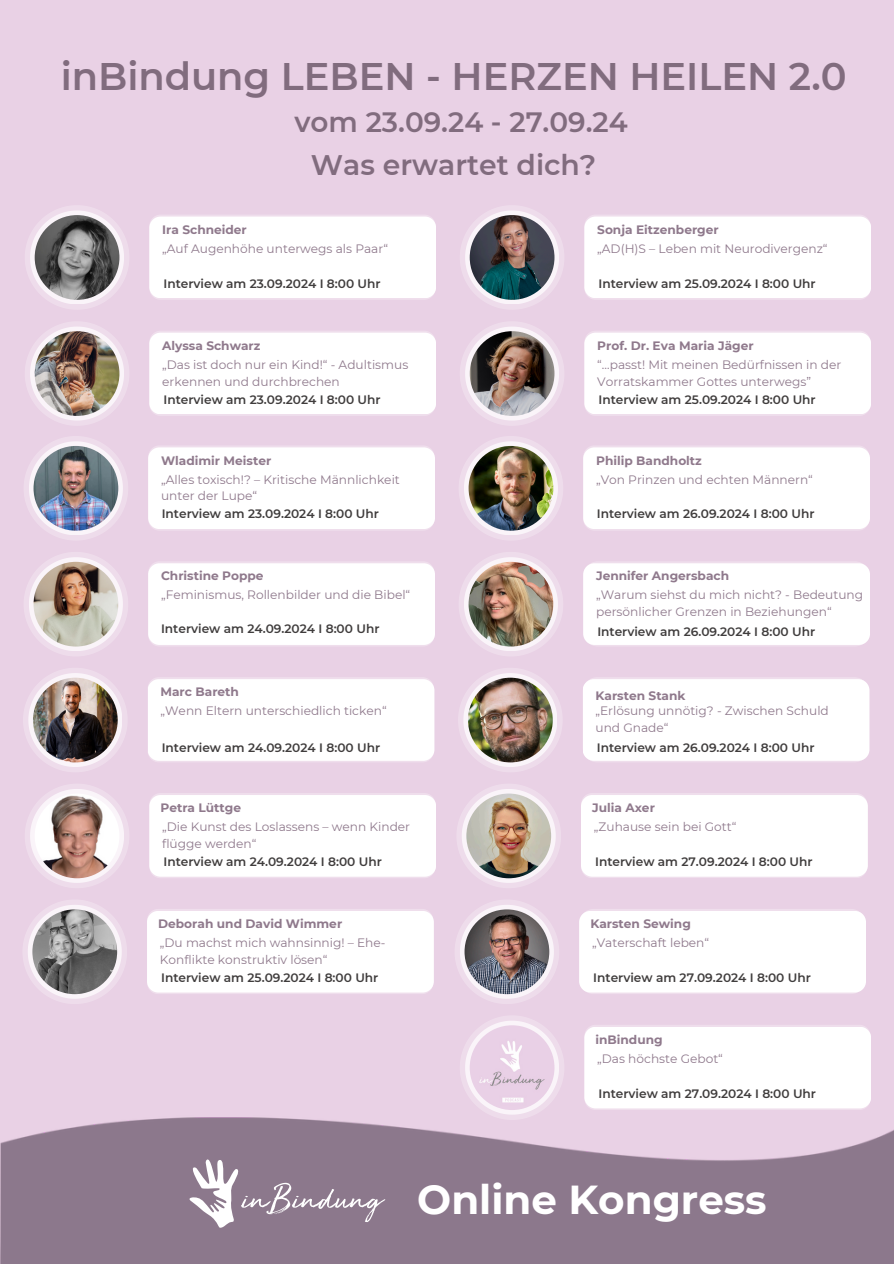
<style>
.page{position:relative;width:894px;height:1264px;background:#fff}
.page>*{position:absolute;margin:0;border:0;box-sizing:border-box;transform-origin:0 0}
.t1{font:700 40.35px "Montserrat";color:#fff}
.t2{font:600 38.4px "Montserrat";color:#816c7e}
.t3{font:600 28.2px "Montserrat";color:#816c7e}
.t4{font:600 27.9px "Montserrat";color:#816c7e}
.t5{font:12.15px/17px "Montserrat";color:#8f798c}
.t6{font:600 12.15px "Montserrat";color:#403d3d}
.t7{font:700 12.15px "Montserrat";color:#8f798c}
</style>
<div class="page">
<div style="left:0;top:0;width:893px;height:1263px;background:#e9d1e5"></div>
<img style="left:0;top:1033px;width:892px;height:230px">
<svg style="left:188px;top:1158px;width:197px;height:70px;background:#9d8c9d"></svg>
<svg style="left:25px;top:206px;width:104px;height:103px"></svg>
<img style="left:35px;top:215px;width:84px;height:85px;border-radius:50%">
<img style="left:149px;top:215px;width:286px;height:85px">
<div style="left:149px;top:216px;width:287px;height:82px;background:#fff;border-radius:11px"></div>
<svg style="left:25px;top:322px;width:104px;height:103px"></svg>
<img style="left:35px;top:331px;width:84px;height:85px;border-radius:50%">
<img style="left:149px;top:331px;width:286px;height:85px">
<div style="left:149px;top:332px;width:287px;height:82px;background:#fff;border-radius:11px"></div>
<svg style="left:24px;top:436px;width:104px;height:104px"></svg>
<img style="left:34px;top:446px;width:84px;height:84px;border-radius:50%">
<img style="left:148px;top:446px;width:286px;height:84px">
<div style="left:148px;top:447px;width:287px;height:82px;background:#fff;border-radius:11px"></div>
<svg style="left:24px;top:552px;width:104px;height:104px"></svg>
<img style="left:34px;top:562px;width:84px;height:84px;border-radius:50%">
<img style="left:148px;top:562px;width:286px;height:84px">
<div style="left:148px;top:563px;width:287px;height:82px;background:#fff;border-radius:11px"></div>
<svg style="left:23px;top:668px;width:104px;height:104px"></svg>
<img style="left:33px;top:677px;width:85px;height:85px;border-radius:50%">
<img style="left:148px;top:677px;width:285px;height:85px">
<div style="left:147px;top:679px;width:287px;height:81px;background:#fff;border-radius:11px"></div>
<svg style="left:25px;top:784px;width:104px;height:104px"></svg>
<img style="left:35px;top:793px;width:84px;height:85px;border-radius:50%">
<img style="left:149px;top:793px;width:286px;height:85px">
<div style="left:149px;top:795px;width:287px;height:81px;background:#fff;border-radius:11px"></div>
<svg style="left:460px;top:206px;width:104px;height:103px"></svg>
<img style="left:469px;top:215px;width:85px;height:85px;border-radius:50%">
<img style="left:585px;top:215px;width:285px;height:85px">
<div style="left:584px;top:216px;width:286px;height:82px;background:#fff;border-radius:11px"></div>
<svg style="left:460px;top:322px;width:104px;height:103px"></svg>
<img style="left:469px;top:331px;width:85px;height:85px;border-radius:50%">
<img style="left:584px;top:331px;width:286px;height:85px">
<div style="left:584px;top:332px;width:286px;height:82px;background:#fff;border-radius:11px"></div>
<svg style="left:459px;top:436px;width:104px;height:104px"></svg>
<img style="left:468px;top:446px;width:85px;height:84px;border-radius:50%">
<img style="left:583px;top:446px;width:285px;height:84px">
<div style="left:583px;top:447px;width:286px;height:82px;background:#fff;border-radius:11px"></div>
<svg style="left:459px;top:552px;width:104px;height:104px"></svg>
<img style="left:468px;top:562px;width:85px;height:84px;border-radius:50%">
<img style="left:583px;top:561px;width:285px;height:85px;border-radius:15px">
<div style="left:583px;top:563px;width:286px;height:82px;background:#fff;border-radius:11px"></div>
<svg style="left:458px;top:668px;width:104px;height:104px"></svg>
<img style="left:468px;top:677px;width:84px;height:85px;border-radius:50%">
<img style="left:582px;top:677px;width:286px;height:85px;border-radius:15px">
<div style="left:582px;top:679px;width:287px;height:81px;background:#fff;border-radius:11px"></div>
<svg style="left:455px;top:900px;width:104px;height:104px"></svg>
<img style="left:464px;top:909px;width:85px;height:85px;border-radius:50%">
<img style="left:579px;top:908px;width:285px;height:86px;border-radius:15px">
<div style="left:579px;top:910px;width:286px;height:82px;background:#fff;border-radius:11px"></div>
<svg style="left:23px;top:900px;width:104px;height:104px"></svg>
<img style="left:32px;top:909px;width:85px;height:85px;border-radius:50%">
<img style="left:147px;top:909px;width:286px;height:85px">
<div style="left:147px;top:910px;width:287px;height:82px;background:#fff;border-radius:11px"></div>
<svg style="left:457px;top:784px;width:104px;height:104px"></svg>
<img style="left:466px;top:793px;width:85px;height:85px;border-radius:50%">
<img style="left:581px;top:793px;width:286px;height:84px">
<div style="left:581px;top:795px;width:286px;height:81px;background:#fff;border-radius:11px"></div>
<svg style="left:459px;top:1016px;width:105px;height:103px"></svg>
<img style="left:469px;top:1025px;width:85px;height:84px;border-radius:50%">
<img style="left:584px;top:1025px;width:286px;height:84px">
<div style="left:584px;top:1026px;width:286px;height:82px;background:#fff;border-radius:11px"></div>
<p class="t2" style="left:61px;top:53px;width:787px">inBindung LEBEN - HERZEN HEILEN 2.0</p>
<h3 class="t4" style="left:294px;top:105px;width:334px">vom 23.09.24 - 27.09.24</h3>
<p class="t3" style="left:311px;top:148px;width:287px">Was erwartet dich?</p>
<p class="t7" style="left:162px;top:222px;width:86px">Ira Schneider</p>
<p class="t5" style="left:162px;top:240px;width:227px">„Auf Augenhöhe unterwegs als Paar“</p>
<p class="t6" style="left:163px;top:276px;width:219px">Interview am 23.09.2024 I 8:00 Uhr</p>
<p class="t7" style="left:162px;top:338px;width:100px">Alyssa Schwarz</p>
<p class="t5" style="left:162px;top:356px;width:247px">„Das ist doch nur ein Kind!“ - Adultismus erkennen und durchbrechen</p>
<p class="t6" style="left:163px;top:392px;width:219px">Interview am 23.09.2024 I 8:00 Uhr</p>
<p class="t7" style="left:161px;top:453px;width:112px">Wladimir Meister</p>
<h3 class="t5" style="left:161px;top:470px;width:240px">„Alles toxisch!? – Kritische Männlichkeit unter der Lupe“</h3>
<p class="t6" style="left:162px;top:506px;width:219px">Interview am 23.09.2024 I 8:00 Uhr</p>
<h3 class="t7" style="left:161px;top:568px;width:104px">Christine Poppe</h3>
<p class="t5" style="left:161px;top:586px;width:251px">„Feminismus, Rollenbilder und die Bibel“</p>
<p class="t6" style="left:161px;top:621px;width:220px">Interview am 24.09.2024 I 8:00 Uhr</p>
<p class="t7" style="left:160px;top:684px;width:80px">Marc Bareth</p>
<p class="t5" style="left:160px;top:702px;width:228px">„Wenn Eltern unterschiedlich ticken“</p>
<h3 class="t6" style="left:162px;top:740px;width:220px">Interview am 24.09.2024 I 8:00 Uhr</h3>
<p class="t7" style="left:160px;top:800px;width:82px">Petra Lüttge</p>
<h3 class="t5" style="left:162px;top:818px;width:249px">„Die Kunst des Loslassens – wenn Kinder flügge werden“</h3>
<p class="t6" style="left:163px;top:854px;width:220px">Interview am 24.09.2024 I 8:00 Uhr</p>
<p class="t7" style="left:158px;top:916px;width:185px">Deborah und David Wimmer</p>
<h3 class="t5" style="left:160px;top:934px;width:227px">„Du machst mich wahnsinnig! – Ehe-<br>Konflikte konstruktiv lösen“</h3>
<p class="t6" style="left:161px;top:970px;width:219px">Interview am 25.09.2024 I 8:00 Uhr</p>
<p class="t7" style="left:597px;top:222px;width:123px">Sonja Eitzenberger</p>
<p class="t5" style="left:597px;top:240px;width:232px">„AD(H)S – Leben mit Neurodivergenz“</p>
<p class="t6" style="left:598px;top:276px;width:219px">Interview am 25.09.2024 I 8:00 Uhr</p>
<h3 class="t7" style="left:597px;top:338px;width:158px">Prof. Dr. Eva Maria Jäger</h3>
<h3 class="t5" style="left:597px;top:356px;width:245px">“…passt! Mit meinen Bedürfnissen in der<br>Vorratskammer Gottes unterwegs”</h3>
<p class="t6" style="left:598px;top:392px;width:219px">Interview am 25.09.2024 I 8:00 Uhr</p>
<p class="t7" style="left:596px;top:453px;width:107px">Philip Bandholtz</p>
<p class="t5" style="left:596px;top:470px;width:218px">„Von Prinzen und echten Männern“</p>
<p class="t6" style="left:596px;top:506px;width:219px">Interview am 26.09.2024 I 8:00 Uhr</p>
<p class="t7" style="left:596px;top:568px;width:134px">Jennifer Angersbach</p>
<p class="t5" style="left:596px;top:586px;width:268px">„Warum siehst du mich nicht? - Bedeutung persönlicher Grenzen in Beziehungen“</p>
<p class="t6" style="left:597px;top:624px;width:219px">Interview am 26.09.2024 I 8:00 Uhr</p>
<p class="t7" style="left:595px;top:688px;width:92px">Karsten Stank</p>
<h3 class="t5" style="left:595px;top:702px;width:235px">„Erlösung unnötig? - Zwischen Schuld und Gnade“</h3>
<p class="t6" style="left:596px;top:740px;width:219px">Interview am 26.09.2024 I 8:00 Uhr</p>
<p class="t7" style="left:592px;top:800px;width:64px">Julia Axer</p>
<p class="t5" style="left:593px;top:818px;width:144px">„Zuhause sein bei Gott“</p>
<p class="t6" style="left:595px;top:854px;width:219px">Interview am 27.09.2024 I 8:00 Uhr</p>
<p class="t7" style="left:590px;top:916px;width:102px">Karsten Sewing</p>
<p class="t5" style="left:592px;top:934px;width:119px">„Vaterschaft leben“</p>
<h3 class="t6" style="left:593px;top:970px;width:219px">Interview am 27.09.2024 I 8:00 Uhr</h3>
<h3 class="t7" style="left:595px;top:1032px;width:69px">inBindung</h3>
<p class="t5" style="left:597px;top:1050px;width:127px">„Das höchste Gebot“</p>
<h3 class="t6" style="left:598px;top:1086px;width:219px">Interview am 27.09.2024 I 8:00 Uhr</h3>
<h3 class="t1" style="left:417px;top:1174px;width:351px">Online Kongress</h3>
</div>
